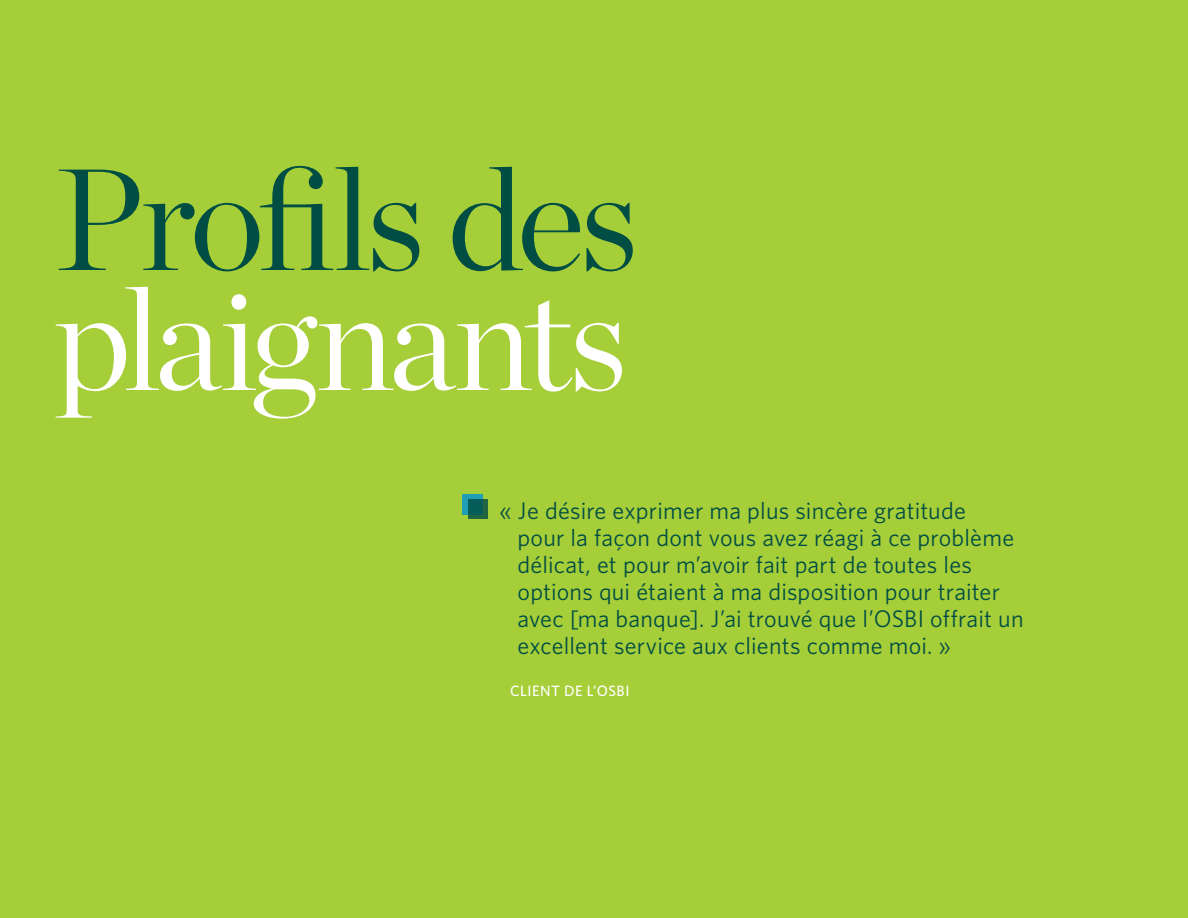
<style>
.page{position:relative;width:1188px;height:918px;background:#a6ce39}
.page>*{position:absolute;margin:0;border:0;box-sizing:border-box;transform-origin:0 0}
.t1{font:300 144px/120px "Chronicle Display";letter-spacing:-.045em;color:#004d43}
.t2{font:24px/27px "Whitney HTF";letter-spacing:.01em;color:#004d43}
.t3{font:15px "Whitney HTF Medium SC";letter-spacing:.03em;color:#fff}
.s1{color:#fff}
</style>
<div class="page">
<svg style="left:462px;top:494px;width:20px;height:20px"></svg>
<svg style="left:469px;top:500px;width:19px;height:19px"></svg>
<p class="t1" style="left:55px;top:149px;width:585px">Profils des <span class="s1">plaignants</span></p>
<p class="t2" style="left:518px;top:496px;width:508px;text-indent:-18px">« Je désire exprimer ma plus sincère gratitude<br>pour la façon dont vous avez réagi à ce problème délicat, et pour m’avoir fait part de toutes les options qui étaient à ma disposition pour traiter avec [ma banque]. J’ai trouvé que l’OSBI offrait un excellent service aux clients comme moi. »</p>
<p class="t3" style="left:510px;top:681px;width:121px">CLIENT DE L’OSBI</p>
</div>
